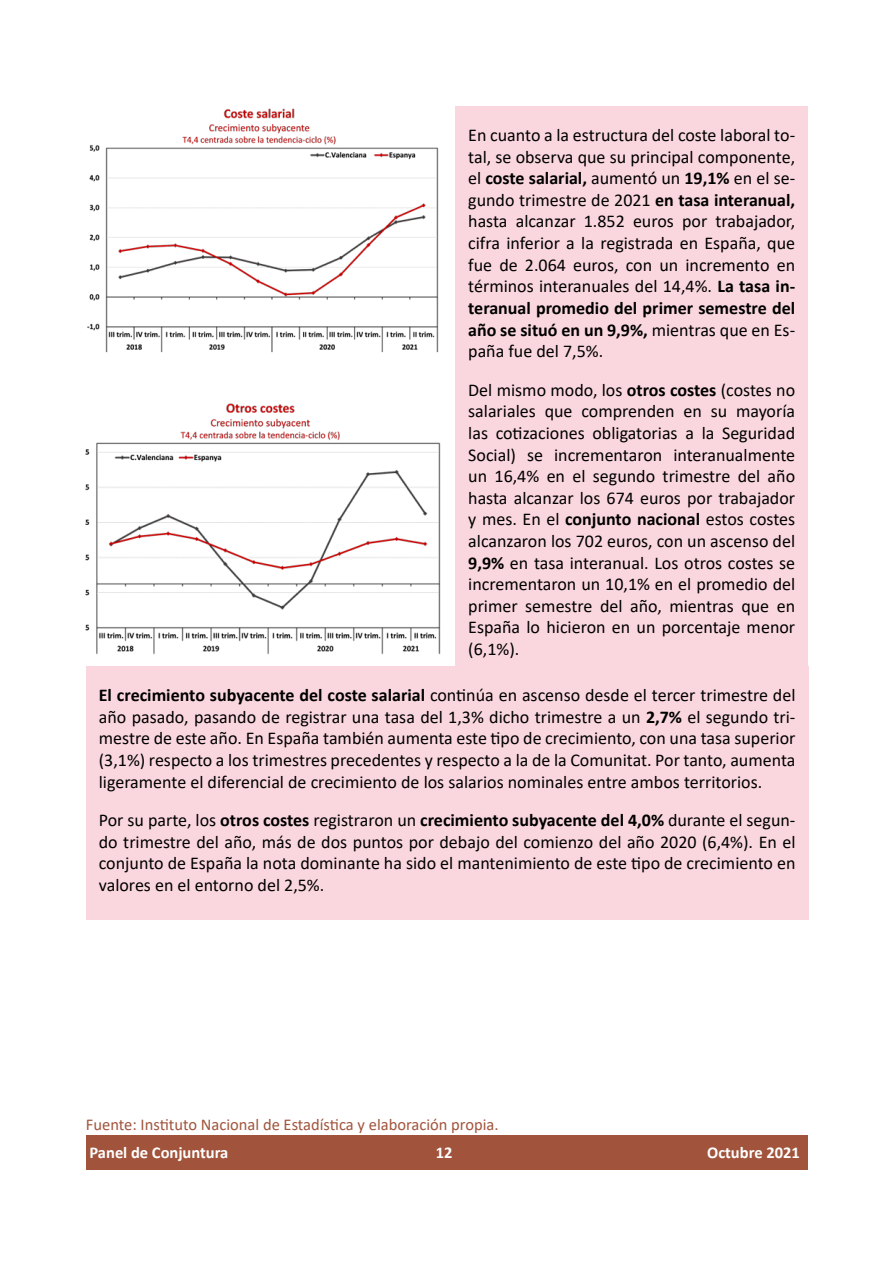
<style>
.page{position:relative;width:893px;height:1263px;background:#fff}
.page>*{position:absolute;margin:0;border:0;box-sizing:border-box;transform-origin:0 0}
.Text{font:18px/21.6px "Calibri";color:#000;text-align:justify}
.Nota_al_peu{font:16.5px "Calibri";color:#a1543b}
.t1{font:700 16.5px "Calibri";color:#fff}
.s1{font-weight:700}
</style>
<div class="page">
<div style="left:86px;top:1135px;width:721px;height:34px;background:#a1543b"></div>
<div style="left:455px;top:106px;width:353px;height:570px;background:#fad7de"></div>
<img style="left:87px;top:108px;width:352px;height:245px">
<img style="left:85px;top:403px;width:356px;height:252px">
<div style="left:86px;top:666px;width:722px;height:254px;background:#fad7de"></div>
<p class="Text" style="left:468px;top:124px;width:328px">En cuanto a la estructura del coste laboral to&shy;tal, se observa que su principal componente, el <span class="s1">coste salarial,</span> aumentó un <span class="s1">19,1%</span> en el se&shy;gundo trimestre de 2021 <span class="s1">en tasa interanual, </span>hasta alcanzar 1.852 euros por trabajador, cifra inferior a la registrada en España, que fue de 2.064 euros, con un incremento en términos interanuales del 14,4%. <span class="s1">La tasa in&shy;teranual promedio del primer semestre del año se situó en un 9,9%,</span> mientras que en Es&shy;paña fue del 7,5%.</p>
<p class="Text" style="left:468px;top:378px;width:328px">Del mismo modo, los <span class="s1">otros costes</span> (costes no salariales que comprenden en su mayoría las cotizaciones obligatorias a la Seguridad Social) se incrementaron interanualmente un 16,4% en el segundo trimestre del año hasta alcanzar los 674 euros por trabajador y mes. En el <span class="s1">conjunto nacional</span> estos costes alcanzaron los 702 euros, con un ascenso del <span class="s1">9,9%</span> en tasa interanual. Los otros costes se incrementaron un 10,1% en el promedio del primer semestre del año, mientras que en España lo hicieron en un porcentaje menor (6,1%).</p>
<p class="Text" style="left:99px;top:684px;width:698px"><span class="s1">El crecimiento subyacente del coste salarial</span> continúa en ascenso desde el tercer trimestre del año pasado, pasando de registrar una tasa del 1,3% dicho trimestre a un <span class="s1">2,7%</span> el segundo tri&shy;mestre de este año. En España también aumenta este tipo de crecimiento, con una tasa superior (3,1%) respecto a los trimestres precedentes y respecto a la de la Comunitat. Por tanto, aumenta ligeramente el diferencial de crecimiento de los salarios nominales entre ambos territorios.</p>
<p class="Text" style="left:99px;top:809px;width:698px">Por su parte, los <span class="s1">otros costes</span> registraron un <span class="s1">crecimiento subyacente del 4,0%</span> durante el segun&shy;do trimestre del año, más de dos puntos por debajo del comienzo del año 2020 (6,4%). En el conjunto de España la nota dominante ha sido el mantenimiento de este tipo de crecimiento en valores en el entorno del 2,5%.</p>
<p class="Nota_al_peu" style="left:86px;top:1113px;width:414px">Fuente: Instituto Nacional de Estadística y elaboración propia.</p>
<p class="t1" style="left:90px;top:1141px;width:140px">Panel de Conjuntura</p>
<p class="t1" style="left:436px;top:1141px;width:18px">12</p>
<p class="t1" style="left:707px;top:1141px;width:94px">Octubre 2021</p>
</div>
